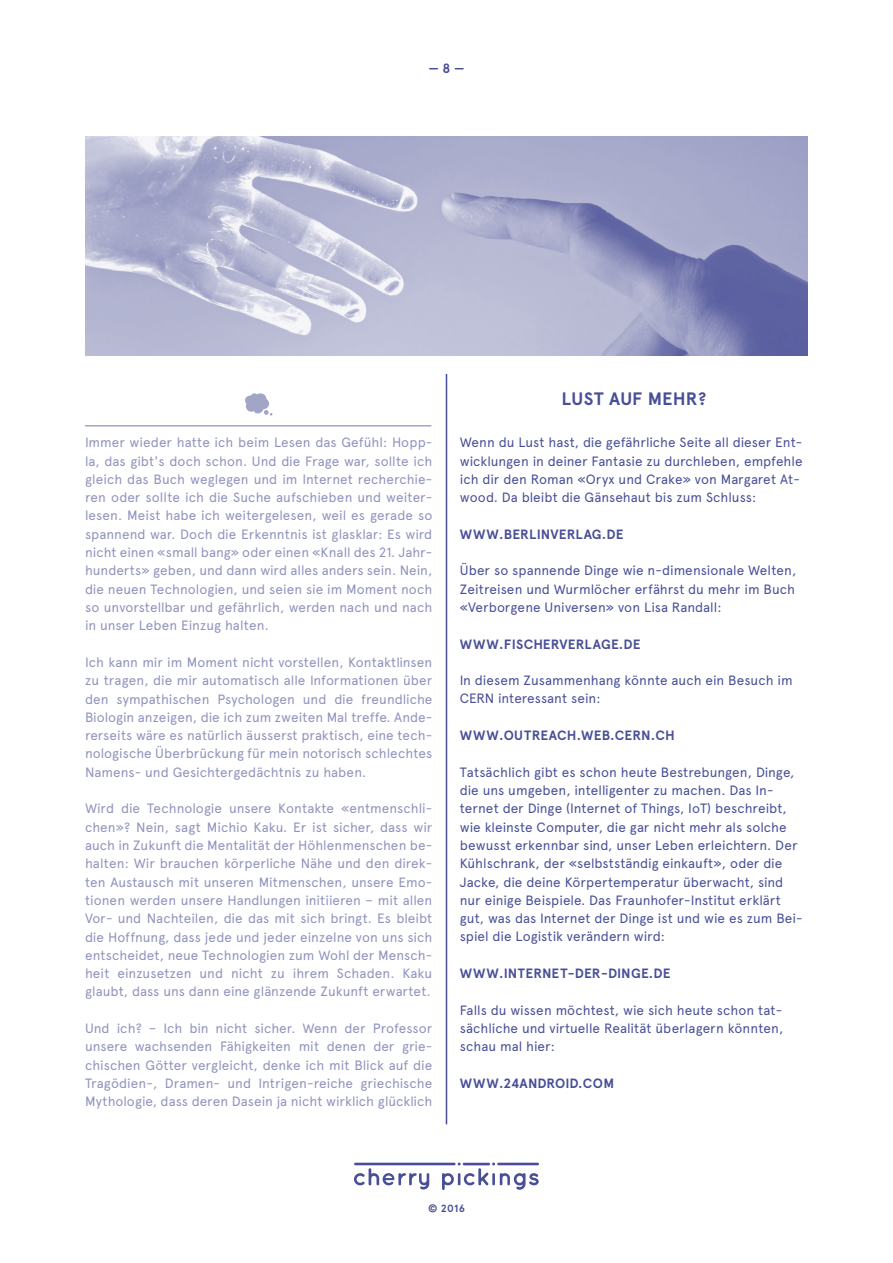
<style>
.page{position:relative;width:893px;height:1263px;background:#fff}
.page>*{position:absolute;margin:0;border:0;box-sizing:border-box;transform-origin:0 0}
.t1{font:700 18px "Apercu";color:#484f97}
.t2{font:13.5px/18.3px "Apercu";color:#9093bd;text-align:justify}
.t3{font:13.5px/18.3px "Apercu";color:#484f97}
.t4{font:700 13.5px "Apercu";letter-spacing:.015em;color:#484f97}
.t5{font:700 13.5px "Apercu";letter-spacing:.05em;color:#484f97}
.t6{font:700 10.5px "Apercu";color:#484f97}
</style>
<div class="page">
<hr style="left:446px;top:374px;width:1px;height:750px;background:#484f97">
<svg style="left:354px;top:1168px;width:75px;height:21px"></svg>
<hr style="left:354px;top:1163px;width:102px;height:2px;background:#484f97">
<svg style="left:442px;top:1162px;width:97px;height:28px"></svg>
<hr style="left:463px;top:1163px;width:27px;height:2px;background:#484f97">
<hr style="left:85px;top:425px;width:346px;height:1px;background:#a2a5c8">
<svg style="left:245px;top:393px;width:27px;height:23px"></svg>
<img style="left:85px;top:136px;width:723px;height:220px">
<p class="t4" style="left:428px;top:60px;width:38px">— 8 —</p>
<p class="t2" style="left:85px;top:433px;width:349px">Immer wieder hatte ich beim Lesen das Gefühl: Hopp&shy;la, das gibt's doch schon. U nd die Frage war, sollte ich gleich das Buch weglegen und im Internet recherchie&shy;ren oder sollte ich die Suche aufschieben und weiter&shy;lesen. Meist habe ich weitergelesen, weil es gerade so spannend war. Doch die Erkenntnis ist glasklar: Es wird nicht einen «small bang» oder einen «Knall des 21. Jahr&shy;hunderts» geben, und dann wird alles anders sein. Nein, die neuen Technologien, und seien sie im Moment noch so unvorstellbar und gefährlich, werden nach und nach in unser Leben Einzug halten.</p>
<p class="t2" style="left:85px;top:653px;width:349px">Ich kann mir im Moment nicht vorstellen, Kontaktlinsen zu tragen, die mir automatisch alle Informationen über den sympathischen Psychologen und die freundliche Biologin anzeigen, die ich zum zweiten Mal treffe. Ande&shy;rerseits wäre es natürlich äusserst praktisch, eine tech&shy;nologische Überbrückung für mein notorisch schlechtes Namens- und Gesichtergedächtnis zu haben.</p>
<p class="t2" style="left:85px;top:799px;width:349px">Wird die Technologie unsere Kontakte «entmenschli&shy;chen»? Nein, sagt Michio Kaku. Er ist sicher, dass wir auch in Zukunft die Mentalität der Höhlenmenschen be&shy;halten: Wir brauchen körperliche Nähe und den direk&shy;ten Austausch mit unseren Mitmenschen, unsere Emo&shy;tionen werden unsere Handlungen initiieren – mit allen Vor- und Nachteilen, die das mit sich bringt. Es bleibt die Hoffnung, dass jede und jeder einzelne von uns sich entscheidet, neue Technologien zum Wohl der Mensch&shy;heit einzusetzen und nicht zu ihrem Schaden. Kaku glaubt, dass uns dann eine glänzende Zukunft erwartet.</p>
<p class="t2" style="left:85px;top:1019px;width:349px">U nd ich? – Ich bin nicht sicher. Wenn der Professor unsere wachsenden Fähigkeiten mit denen der grie&shy;chischen Götter vergleicht, denke ich mit Blick auf die Tragödien-, Dramen- und Intrigen-reiche griechische Mythologie, dass deren Dasein ja nicht wirklich glücklich</p>
<h1 class="t1" style="left:561px;top:388px;width:12px">LUST</h1>
<h1 class="t1" style="left:609px;top:388px;width:99px">AUF MEHR?</h1>
<p class="t3" style="left:460px;top:433px;width:344px">Wenn du Lust hast, die gefährliche Seite all dieser E nt&shy;wicklungen in deiner Fantasie zu durchleben, empfehle ich dir den Roman «Oryx und Crake» von Margaret At&shy;wood. Da bleibt die Gänsehaut bis zum Schluss:</p>
<p class="t4" style="left:460px;top:526px;width:163px">WWW.BERLINVERLAG.DE</p>
<p class="t3" style="left:460px;top:561px;width:338px;text-align:justify">Über so spannende Dinge wie n-dimensionale Welten, Zeitreisen und Wurmlöcher erfährst du mehr im Buch «Verborgene U niversen» von Lisa Randall:</p>
<p class="t4" style="left:460px;top:636px;width:180px">WWW.FISCHERVERLAGE.DE</p>
<p class="t3" style="left:460px;top:671px;width:334px">In diesem Zusammenhang könnte auch ein Besuch im<br>CERN interessant sein:</p>
<p class="t5" style="left:460px;top:727px;width:90px">WWW.OUTREAC</p>
<p class="t4" style="left:567px;top:727px;width:110px">H.WEB.CERN.CH</p>
<p class="t3" style="left:460px;top:763px;width:344px">Tatsächlich gibt es schon heute Bestrebungen, Dinge, die uns umgeben, intelligenter zu machen. Das In&shy;ternet der Dinge (Internet of Things, IoT) beschreibt, wie kleinste Computer, die gar nicht mehr als solche bewusst erkennbar sind, unser Leben erleichtern. Der Kühlschrank, der «selbstständig einkauft», oder die Jacke, die deine Körpertemperatur überwacht, sind nur einige Beispiele. Das Fraunhofer-Institut erklärt gut, was das Internet der Dinge ist und wie es zum Bei&shy;spiel die Logistik verändern wird:</p>
<p class="t4" style="left:460px;top:965px;width:210px">WWW.INTERNET-DER-DINGE.DE</p>
<p class="t3" style="left:460px;top:1001px;width:325px;text-align:justify">Falls du wissen möchtest, wie sich heute schon tat&shy;sächliche und virtuelle Realität überlagern könnten, schau mal hier:</p>
<p class="t4" style="left:460px;top:1075px;width:156px">WWW.24ANDROID.COM</p>
<p class="t6" style="left:428px;top:1202px;width:38px">© 2016</p>
</div>
